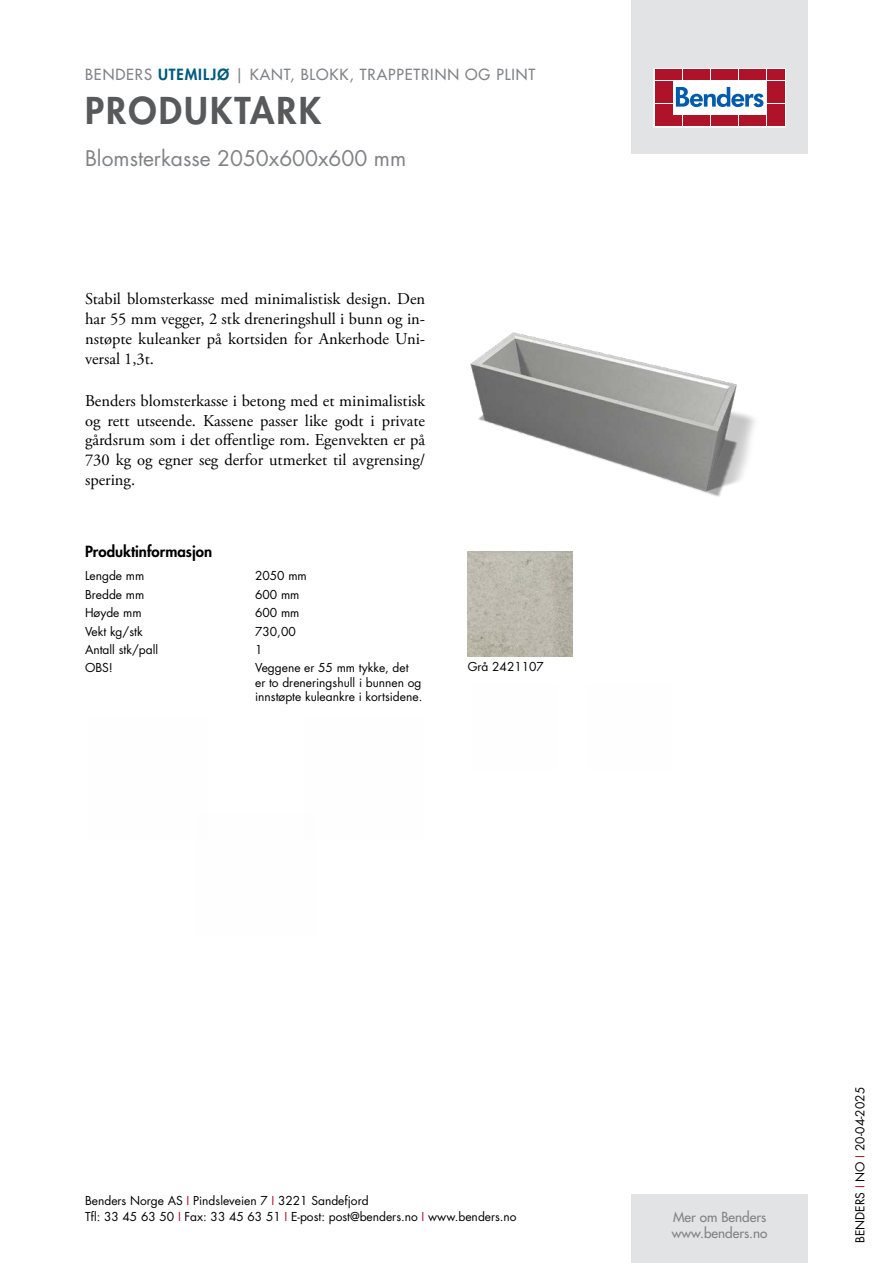
<style>
.page{position:relative;width:893px;height:1263px;background:#fff}
.page>*{position:absolute;margin:0;border:0;box-sizing:border-box;transform-origin:0 0}
.t1{font:800 36px "Futura Std";letter-spacing:.06em;color:#58595b}
.t2{font:21px "Futura Std";color:#808285}
.t3{font:16.5px/19.8px "Adobe Garamond Pro";color:#000;text-align:justify}
.t4{font:500 15px "Futura Std";letter-spacing:.06em;color:#808285}
.t5{font:800 15px "Futura Std";color:#000}
.t6{font:500 13.5px/16.2px "Futura Std";color:#808285}
.t7{font:12px/14.4px "Futura Std";color:#000}
.s1{font-weight:800;color:#005a7c}
.s2{color:#ae132a}
</style>
<div class="page">
<div style="left:631px;top:0;width:177px;height:153px;background:#e2e3e4"></div>
<div style="left:631px;top:1195px;width:177px;height:68px;background:#e2e3e4"></div>
<svg style="left:656px;top:70px;width:128px;height:55px;fill:#fff"></svg>
<div style="left:654px;top:68px;width:132px;height:59px;border:1px solid #fff"></div>
<div style="left:655px;top:70px;width:8px;height:10px;background:#ae132a"></div>
<div style="left:664px;top:70px;width:8px;height:10px;background:#ae132a"></div>
<div style="left:655px;top:81px;width:8px;height:10px;background:#ae132a"></div>
<div style="left:664px;top:81px;width:8px;height:10px;background:#ae132a"></div>
<div style="left:655px;top:93px;width:8px;height:10px;background:#ae132a"></div>
<div style="left:664px;top:93px;width:8px;height:10px;background:#ae132a"></div>
<div style="left:655px;top:104px;width:8px;height:11px;background:#ae132a"></div>
<div style="left:664px;top:104px;width:8px;height:11px;background:#ae132a"></div>
<div style="left:655px;top:116px;width:8px;height:10px;background:#ae132a"></div>
<div style="left:664px;top:116px;width:8px;height:10px;background:#ae132a"></div>
<div style="left:674px;top:70px;width:8px;height:10px;background:#ae132a"></div>
<div style="left:683px;top:70px;width:8px;height:10px;background:#ae132a"></div>
<div style="left:692px;top:70px;width:8px;height:10px;background:#ae132a"></div>
<div style="left:702px;top:70px;width:8px;height:10px;background:#ae132a"></div>
<div style="left:711px;top:70px;width:8px;height:10px;background:#ae132a"></div>
<div style="left:720px;top:70px;width:8px;height:10px;background:#ae132a"></div>
<div style="left:730px;top:70px;width:8px;height:10px;background:#ae132a"></div>
<div style="left:739px;top:70px;width:8px;height:10px;background:#ae132a"></div>
<div style="left:748px;top:70px;width:8px;height:10px;background:#ae132a"></div>
<div style="left:758px;top:70px;width:8px;height:10px;background:#ae132a"></div>
<div style="left:674px;top:116px;width:8px;height:10px;background:#ae132a"></div>
<div style="left:683px;top:116px;width:8px;height:10px;background:#ae132a"></div>
<div style="left:692px;top:116px;width:8px;height:10px;background:#ae132a"></div>
<div style="left:702px;top:116px;width:8px;height:10px;background:#ae132a"></div>
<div style="left:711px;top:116px;width:8px;height:10px;background:#ae132a"></div>
<div style="left:720px;top:116px;width:8px;height:10px;background:#ae132a"></div>
<div style="left:730px;top:116px;width:8px;height:10px;background:#ae132a"></div>
<div style="left:739px;top:116px;width:8px;height:10px;background:#ae132a"></div>
<div style="left:748px;top:116px;width:8px;height:10px;background:#ae132a"></div>
<div style="left:758px;top:116px;width:8px;height:10px;background:#ae132a"></div>
<div style="left:767px;top:70px;width:8px;height:10px;background:#ae132a"></div>
<div style="left:776px;top:70px;width:8px;height:10px;background:#ae132a"></div>
<div style="left:767px;top:81px;width:8px;height:10px;background:#ae132a"></div>
<div style="left:776px;top:81px;width:8px;height:10px;background:#ae132a"></div>
<div style="left:767px;top:93px;width:8px;height:10px;background:#ae132a"></div>
<div style="left:776px;top:93px;width:8px;height:10px;background:#ae132a"></div>
<div style="left:767px;top:104px;width:8px;height:11px;background:#ae132a"></div>
<div style="left:776px;top:104px;width:8px;height:11px;background:#ae132a"></div>
<div style="left:767px;top:116px;width:8px;height:10px;background:#ae132a"></div>
<div style="left:776px;top:116px;width:8px;height:10px;background:#ae132a"></div>
<svg style="left:676px;top:87px;width:87px;height:20px"></svg>
<img style="left:470px;top:332px;width:285px;height:165px">
<img style="left:468px;top:552px;width:105px;height:105px">
<p class="t4" style="left:85px;top:65px;width:452px">BENDERS <span class="s1">UTEMILJØ</span> | KANT, BLOKK, TRAPPETRINN OG PLINT</p>
<h1 class="t1" style="left:85px;top:87px;width:238px">PRODUKTARK</h1>
<p class="t2" style="left:85px;top:144px;width:323px">Blomsterkasse 2050x600x600 mm</p>
<p class="t3" style="left:85px;top:290px;width:342px">Stabil blomsterkasse med minimalistisk design. Den har 55 mm vegger, 2 stk dreneringshull i bunn og in&shy;nstøpte kuleanker på kortsiden for Ankerhode Uni&shy;versal 1,3t.</p>
<p class="t3" style="left:85px;top:391px;width:342px">Benders blomsterkasse i betong med et minimalistisk og rett utseende. Kassene passer like godt i private gårdsrum som i det offentlige rom. Egenvekten er på 730 kg og egner seg derfor utmerket til avgrensing/ spering.</p>
<p class="t5" style="left:85px;top:542px;width:129px">Produktinformasjon</p>
<p class="t7" style="left:85px;top:569px;width:61px">Lengde mm</p>
<p class="t7" style="left:255px;top:569px;width:53px">2050 mm</p>
<p class="t7" style="left:85px;top:587px;width:61px">Bredde mm</p>
<p class="t7" style="left:255px;top:587px;width:46px">600 mm</p>
<p class="t7" style="left:85px;top:606px;width:58px">Høyde mm</p>
<p class="t7" style="left:255px;top:606px;width:46px">600 mm</p>
<p class="t7" style="left:85px;top:624px;width:59px">Vekt kg/stk</p>
<p class="t7" style="left:255px;top:624px;width:42px">730,00</p>
<p class="t7" style="left:85px;top:642px;width:75px">Antall stk/pall</p>
<p class="t7" style="left:255px;top:642px;width:9px">1</p>
<p class="t7" style="left:85px;top:661px;width:29px">OBS!</p>
<p class="t7" style="left:255px;top:661px;width:169px">Veggene er 55 mm tykke, det<br>er to dreneringshull i bunnen og innstøpte kuleankre i kortsidene.</p>
<p class="t7" style="left:468px;top:660px;width:78px">Grå 2421107</p>
<p class="t7" style="left:85px;top:1192px;width:433px;line-height:16.5px">Benders Norge AS <span class="s2">I</span> Pindsleveien 7 <span class="s2">I</span> 3221 Sandefjord<br>Tfl: 33 45 63 50 <span class="s2">I</span> Fax: 33 45 63 51 <span class="s2">I</span> E-post: post@benders.no <span class="s2">I</span> www.benders.no</p>
<p class="t6" style="left:672px;top:1209px;width:97px">Mer om Benders www.benders.no</p>
<p class="t7" style="left:853px;top:1243px;width:157px;rotate:-90deg">BENDERS <span class="s2">I</span> NO <span class="s2">I</span> 20-04-2025</p>
</div>
